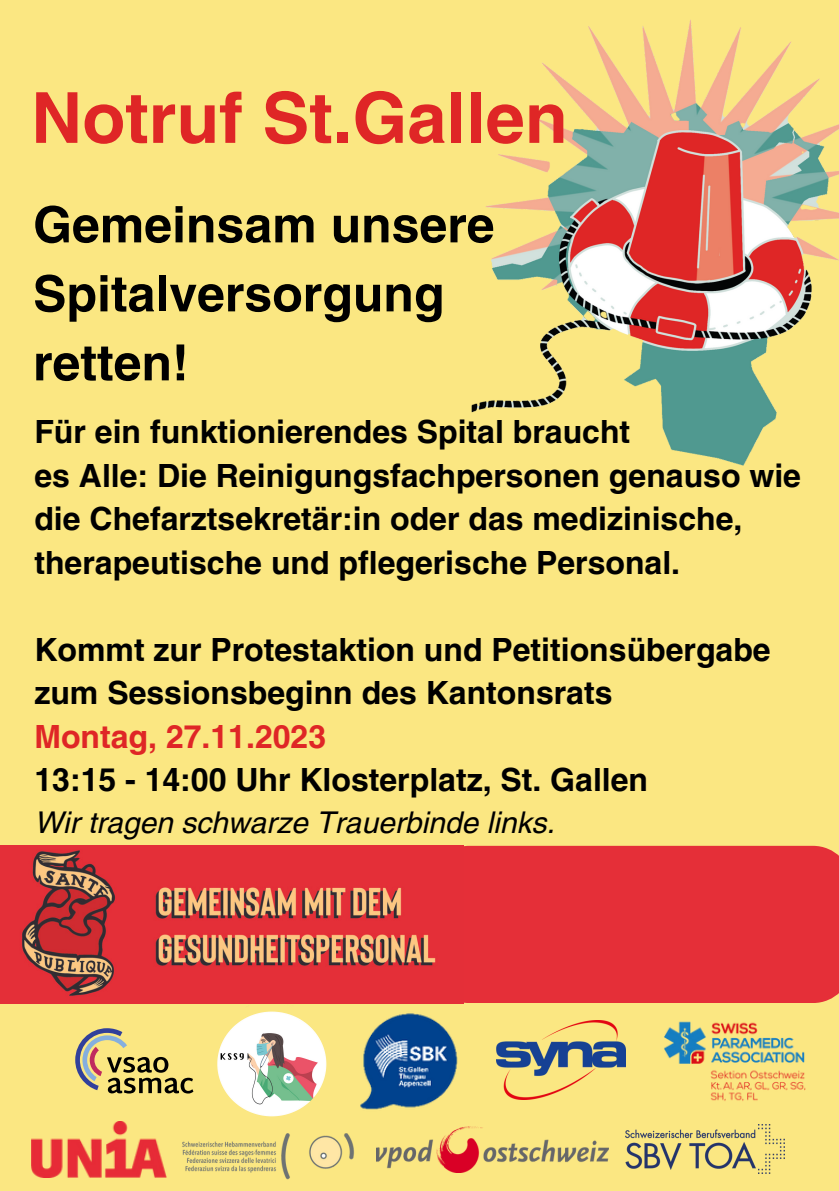
<style>
.page{position:relative;width:839px;height:1191px;background:#fff}
.page>*{position:absolute;margin:0;border:0;box-sizing:border-box;transform-origin:0 0}
.t1{font:700 70.4px "Helvetica LT Pro";color:#df2626}
.t2{font:700 50px "Helvetica LT Pro";color:#000}
.t3{font:700 32px/43.6px "Helvetica LT Pro";color:#000}
.t4{font:700 32px "Helvetica LT Pro";color:#df2626}
.t5{font:italic 30px "Helvetica LT Pro";color:#000}
</style>
<div class="page">
<div style="left:0;top:0;width:838px;height:1191px;background:#fbe782"></div>
<img style="left:471px;top:20px;width:367px;height:446px">
<img style="left:625px;top:1124px;width:159px;height:50px">
<img style="left:31px;top:1122px;width:135px;height:55px">
<img style="left:664px;top:1021px;width:142px;height:80px">
<img style="left:360px;top:1013px;width:97px;height:97px">
<img style="left:376px;top:1126px;width:233px;height:47px">
<svg style="left:75px;top:1028px;width:118px;height:65px"></svg>
<img style="left:496px;top:1020px;width:129px;height:80px">
<img style="left:182px;top:1133px;width:172px;height:47px">
<img style="left:210px;top:1003px;width:123px;height:114px">
<svg style="left:248px;top:1003px;width:36px;height:9px"></svg>
<div style="left:464px;top:846px;width:374px;height:157px;background:#e52f38"></div>
<img style="left:0;top:846px;width:464px;height:157px">
<p class="t1" style="left:31px;top:92px;width:538px">Notruf St.Gallen</p>
<p class="t2" style="left:33px;top:206px;width:463px">Gemeinsam unsere</p>
<p class="t2" style="left:33px;top:275px;width:413px">Spitalversorgung</p>
<p class="t2" style="left:33px;top:344px;width:157px">retten!</p>
<p class="t3" style="left:34px;top:413px;width:597px">Für ein funktionierendes Spital braucht</p>
<p class="t3" style="left:34px;top:457px;width:768px">es Alle: Die Reinigungsfachpersonen genauso wie die Chefarztsekretär:in oder das medizinische, therapeutische und pflegerische Personal.</p>
<p class="t3" style="left:34px;top:631px;width:737px">Kommt zur Protestaktion und Petitionsübergabe zum Sessionsbeginn des Kantonsrats</p>
<p class="t4" style="left:34px;top:725px;width:293px">Montag, 27.11.2023</p>
<p class="t3" style="left:34px;top:761px;width:615px">13:15 - 14:00 Uhr Klosterplatz, St. Gallen</p>
<p class="t5" style="left:34px;top:812px;width:522px">Wir tragen schwarze Trauerbinde links.</p>
</div>
